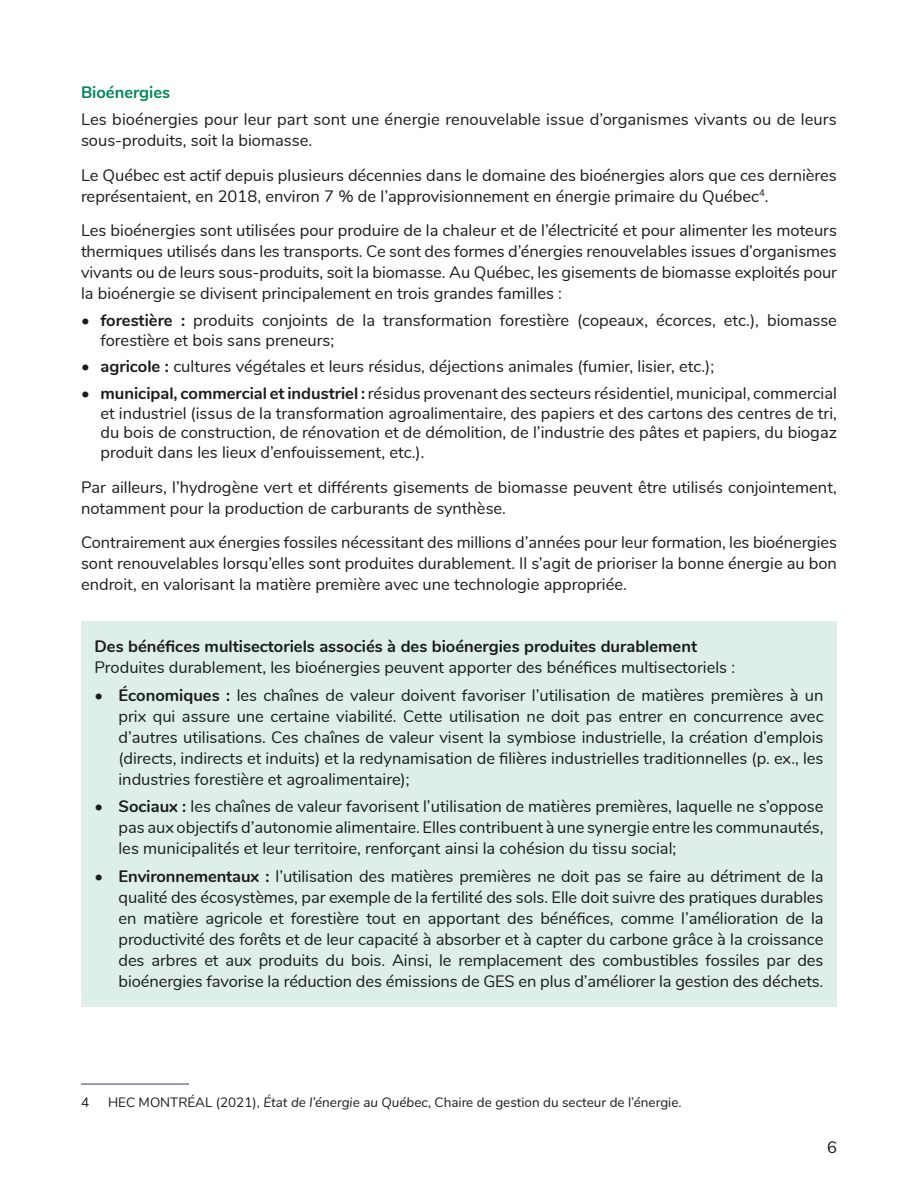
<style>
.page{position:relative;width:918px;height:1188px;background:#fff}
.page>*{position:absolute;margin:0;border:0;box-sizing:border-box;transform-origin:0 0}
.P_avant_L{font:16.5px/21px "Nunito";color:#1a1b1a;text-align:justify}
.P_encadré{font:16.5px "Nunito";color:#1a1b1a}
.Titre_encadré{font:700 16.5px "Nunito";color:#1a1b1a}
.t1{font:700 16.5px "Nunito";color:#008759}
.Note{font:13.5px "Nunito";color:#1a1b1a}
.s1{font-weight:700}
.s2{font-style:italic}
</style>
<div class="page">
<div style="left:81px;top:622px;width:756px;height:49px;background:#deeee8"></div>
<div style="left:81px;top:670px;width:756px;height:134px;background:#deeee8"></div>
<div style="left:81px;top:782px;width:756px;height:92px;background:#deeee8"></div>
<div style="left:81px;top:852px;width:756px;height:154px;background:#deeee8"></div>
<hr style="left:81px;top:1084px;width:108px;height:1px;background:#3a3377">
<h4 class="t1" style="left:81px;top:80px;width:91px">Bioénergies</h4>
<p class="P_avant_L" style="left:81px;top:108px;width:757px">Les bioénergies pour leur part sont une énergie renouvelable issue d’organismes vivants ou de leurs sous-produits, soit la biomasse.</p>
<p class="P_avant_L" style="left:81px;top:164px;width:757px">Le Québec est actif depuis plusieurs décennies dans le domaine des bioénergies alors que ces dernières représentaient, en 2018, environ 7 % de l’approvisionnement en énergie primaire du Québec<sup>4</sup>.</p>
<p class="P_avant_L" style="left:81px;top:219px;width:758px">Les bioénergies sont utilisées pour produire de la chaleur et de l’électricité et pour alimenter les moteurs thermiques utilisés dans les transports. Ce sont des formes d’énergies renouvelables issues d’organismes vivants ou de leurs sous-produits, soit la biomasse. Au Québec, les gisements de biomasse exploités pour la bioénergie se divisent principalement en trois grandes familles :</p>
<p class="P_avant_L" style="left:100px;top:309px;width:738px;line-height:19.8px;text-indent:-20px">• <span class="s1">forestière :</span> produits conjoints de la transformation forestière (copeaux, écorces, etc.), biomasse forestière et bois sans preneurs;</p>
<p class="P_avant_L" style="left:81px;top:355px;width:635px">• <span class="s1">agricole :</span> cultures végétales et leurs résidus, déjections animales (fumier, lisier, etc.);</p>
<p class="P_avant_L" style="left:100px;top:382px;width:738px;line-height:19.8px;text-indent:-20px">• <span class="s1">municipal, commercial et industriel :</span> résidus provenant des secteurs résidentiel, municipal, commercial et industriel (issus de la transformation agroalimentaire, des papiers et des cartons des centres de tri, du bois de construction, de rénovation et de démolition, de l’industrie des pâtes et papiers, du biogaz produit dans les lieux d’enfouissement, etc.).</p>
<p class="P_avant_L" style="left:81px;top:476px;width:757px">Par ailleurs, l’hydrogène vert et différents gisements de biomasse peuvent être utilisés conjointement, notamment pour la production de carburants de synthèse.</p>
<p class="P_avant_L" style="left:81px;top:531px;width:758px">Contrairement aux énergies fossiles nécessitant des millions d’années pour leur formation, les bioénergies sont renouvelables lorsqu’elles sont produites durablement. Il s’agit de prioriser la bonne énergie au bon endroit, en valorisant la matière première avec une technologie appropriée.</p>
<p class="Titre_encadré" style="left:94px;top:634px;width:604px">Des bénéfices multisectoriels associés à des bioénergies produites durablement</p>
<p class="P_encadré" style="left:94px;top:655px;width:642px">Produites durablement, les bioénergies peuvent apporter des bénéfices multisectoriels :</p>
<p class="P_avant_L" style="left:118px;top:683px;width:707px;text-indent:-24px">• <span class="s1">Économiques :</span> les chaînes de valeur doivent favoriser l’utilisation de matières premières à un prix qui assure une certaine viabilité. Cette utilisation ne doit pas entrer en concurrence avec d’autres utilisations. Ces chaînes de valeur visent la symbiose industrielle, la création d’emplois (directs, indirects et induits) et la redynamisation de filières industrielles traditionnelles (p. ex., les industries forestière et agroalimentaire);</p>
<p class="P_avant_L" style="left:118px;top:795px;width:707px;text-indent:-24px">• <span class="s1">Sociaux :</span> les chaînes de valeur favorisent l’utilisation de matières premières, laquelle ne s’oppose pas aux objectifs d’autonomie alimentaire. Elles contribuent à une synergie entre les communautés, les municipalités et leur territoire, renforçant ainsi la cohésion du tissu social;</p>
<p class="P_avant_L" style="left:118px;top:865px;width:707px;text-indent:-24px">• <span class="s1">Environnementaux :</span> l’utilisation des matières premières ne doit pas se faire au détriment de la qualité des écosystèmes, par exemple de la fertilité des sols. Elle doit suivre des pratiques durables en matière agricole et forestière tout en apportant des bénéfices, comme l’amélioration de la productivité des forêts et de leur capacité à absorber et à capter du carbone grâce à la croissance des arbres et aux produits du bois. Ainsi, le remplacement des combustibles fossiles par des bioénergies favorise la réduction des émissions de GES en plus d’améliorer la gestion des déchets.</p>
<p class="Note" style="left:81px;top:1092px;width:10px">4</p>
<p class="Note" style="left:108px;top:1092px;width:575px">HEC MONTRÉAL (2021), <span class="s2">État de l’énergie au Québec</span>, Chaire de gestion du secteur de l’énergie.</p>
<p class="P_avant_L" style="left:827px;top:1136px;width:11px">6</p>
</div>
